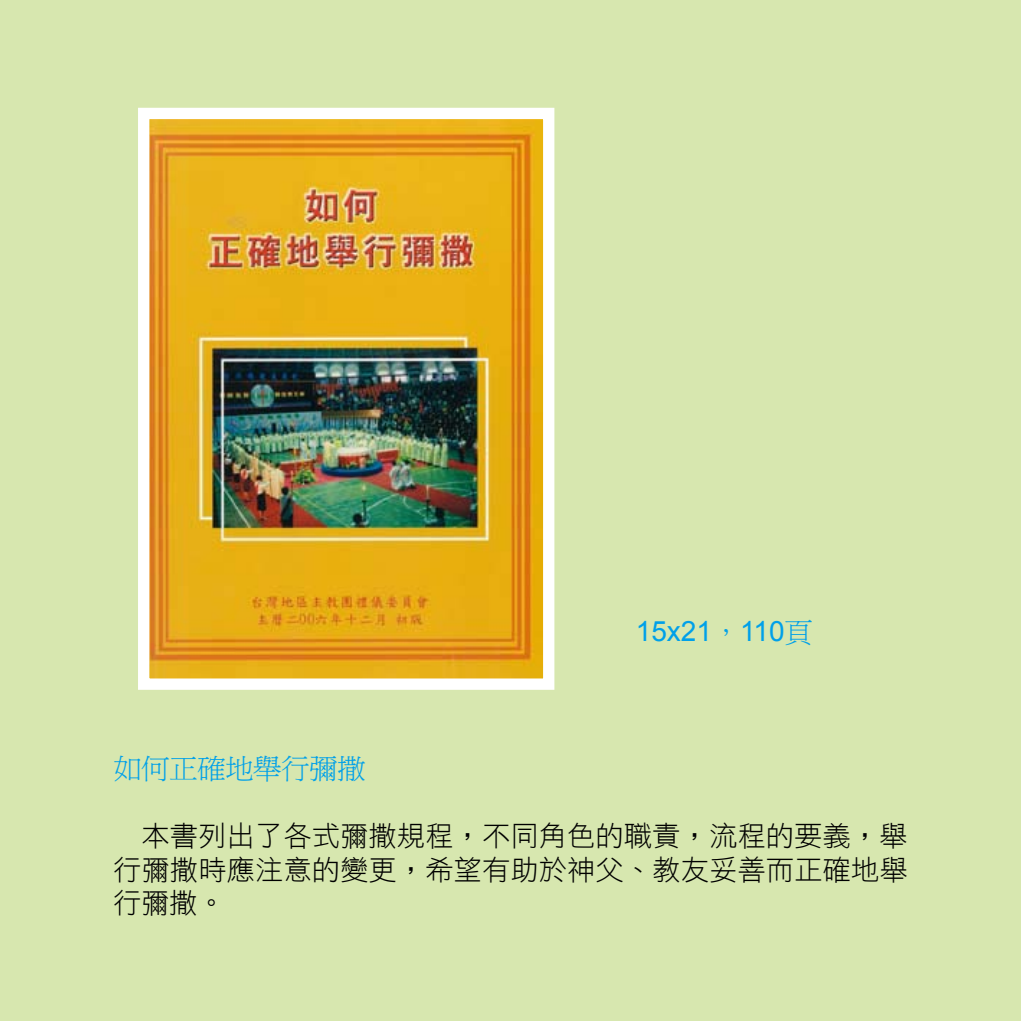
<style>
.page{position:relative;width:1021px;height:1021px;background:#fff}
.page>*{position:absolute;margin:0;border:0;box-sizing:border-box;transform-origin:0 0}
.t1{font:28px/33.6px "DF Hei Lt HK BF";letter-spacing:.015em;color:#000;text-align:justify}
.t2{font:28px "Arial";color:#00a0e9}
.t3{font:28px "P Ming Li U";color:#00a0e9}
.s1{font-family:"P Ming Li U"}
</style>
<div class="page">
<div style="left:0;top:0;width:1020px;height:1020px;background:#d7e7af"></div>
<img style="left:150px;top:120px;width:392px;height:557px">
<div style="left:138px;top:108px;width:416px;height:581px;border:11px solid #fff"></div>
<p class="t2" style="left:635px;top:612px;width:178px">15x21<span class="s1">，</span>110<span class="s1">頁</span></p>
<p class="t3" style="left:113px;top:754px;width:253px">如何正確地舉行彌撒</p>
<p class="t1" style="left:113px;top:818px;width:795px;text-indent:28px">本書列出了各式彌撒規程，不同角色的職責，流程的要義，舉行彌撒時應注意的變更，希望有助於神父、教友妥善而正確地舉行彌撒。</p>
</div>
